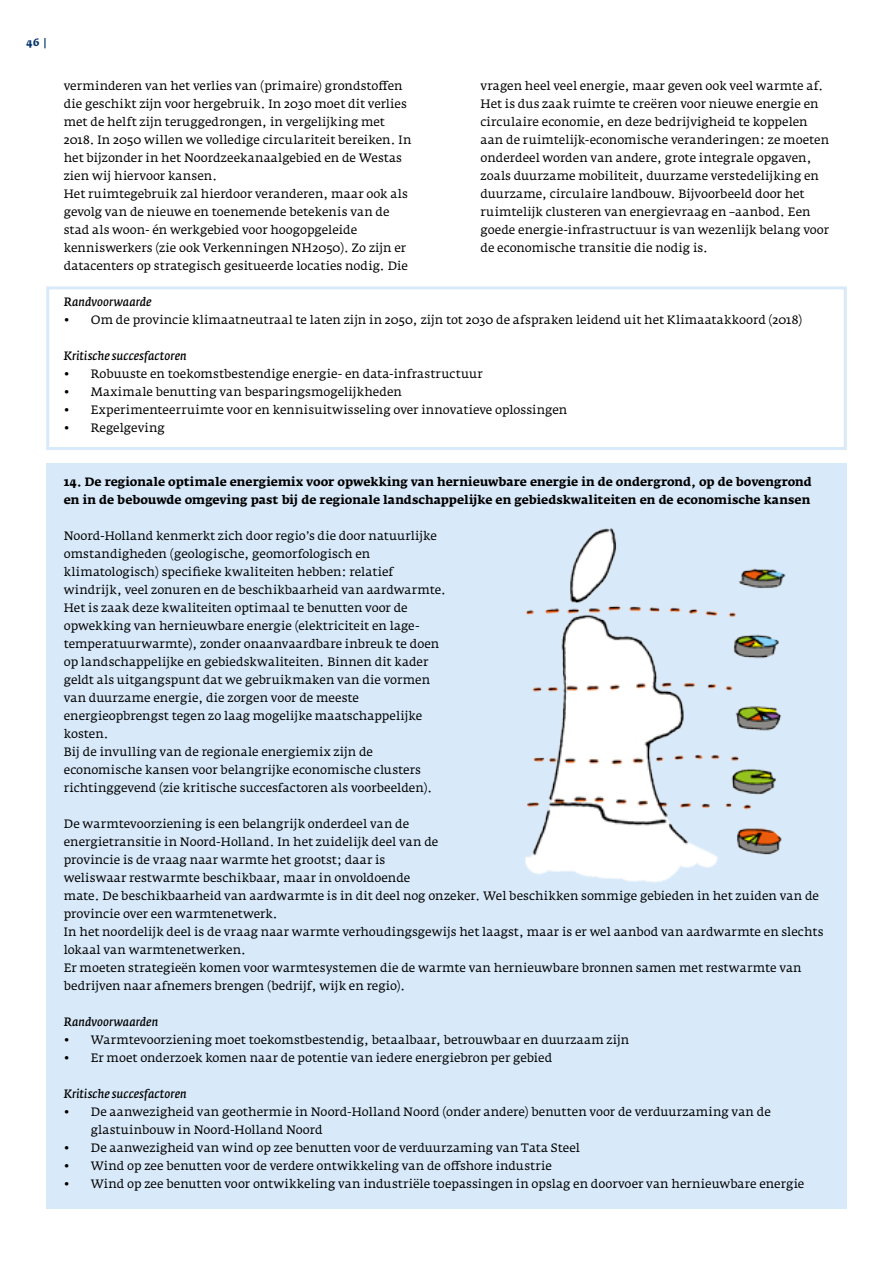
<style>
.page{position:relative;width:893px;height:1263px;background:#fff}
.page>*{position:absolute;margin:0;border:0;box-sizing:border-box;transform-origin:0 0}
.t1{font:12px/18px "Fedra Serif A Std";color:#000}
.t2{font:700 12px/18px "Fedra Serif A Std";letter-spacing:.005em;color:#000}
.t3{font:italic 600 12px "Fedra Serif A Std";letter-spacing:.005em;color:#000}
.t4{font:700 10.5px "Fedra Serif A Std";color:#03326c}
</style>
<div class="page">
<div style="left:46px;top:286px;width:801px;height:164px;border:3px solid #d8e9f9"></div>
<div style="left:46px;top:463px;width:801px;height:746px;background:#d8e9f9"></div>
<img style="left:525px;top:528px;width:261px;height:355px">
<p class="t4" style="left:27px;top:36px;width:22px">46 |</p>
<p class="t1" style="left:64px;top:77px;width:349px">verminderen van het verlies van (primaire) grondstoffen die geschikt zijn voor hergebruik. In 2030 moet dit verlies met de helft zijn teruggedrongen, in vergelijking met 2018. In 2050 willen we volledige circulariteit bereiken. In het bijzonder in het Noordzeekanaalgebied en de Westas zien wij hiervoor kansen.<br>Het ruimtegebruik zal hierdoor veranderen, maar ook als gevolg van de nieuwe en toenemende betekenis van de stad als woon- én werkgebied voor hoogopgeleide kenniswerkers (zie ook Verkenningen NH2050). Zo zijn er datacenters op strategisch gesitueerde locaties nodig. Die</p>
<p class="t1" style="left:480px;top:77px;width:350px">vragen heel veel energie, maar geven ook veel warmte af.<br>Het is dus zaak ruimte te creëren voor nieuwe energie en circulaire economie, en deze bedrijvigheid te koppelen aan de ruimtelijk-economische veranderingen: ze moeten onderdeel worden van andere, grote integrale opgaven, zoals duurzame mobiliteit, duurzame verstedelijking en duurzame, circulaire landbouw. Bijvoorbeeld door het ruimtelijk clusteren van energievraag en –aanbod. Een goede energie-infrastructuur is van wezenlijk belang voor de economische transitie die nodig is.</p>
<p class="t3" style="left:64px;top:295px;width:89px">Randvoorwaarde</p>
<p class="t1" style="left:64px;top:311px;width:740px">• Om de provincie klimaatneutraal te laten zijn in 2050, zijn tot 2030 de afspraken leidend uit het Klimaatakkoord (2018)</p>
<p class="t3" style="left:64px;top:349px;width:125px">Kritische succesfactoren</p>
<p class="t1" style="left:64px;top:365px;width:420px">• Robuuste en toekomstbestendige energie- en data-infrastructuur</p>
<p class="t1" style="left:64px;top:383px;width:340px">• Maximale benutting van besparingsmogelijkheden</p>
<p class="t1" style="left:64px;top:401px;width:505px">• Experimenteerruimte voor en kennisuitwisseling over innovatieve oplossingen</p>
<p class="t1" style="left:64px;top:419px;width:103px">• Regelgeving</p>
<p class="t2" style="left:64px;top:473px;width:750px">14. De regionale optimale energiemix voor opwekking van hernieuwbare energie in de ondergrond, op de bovengrond en in de bebouwde omgeving past bij de regionale landschappelijke en gebiedskwaliteiten en de economische kansen</p>
<p class="t1" style="left:64px;top:527px;width:384px">Noord-Holland kenmerkt zich door regio’s die door natuurlijke omstandigheden (geologische, geomorfologisch en klimatologisch) specifieke kwaliteiten hebben: relatief windrijk, veel zonuren en de beschikbaarheid van aardwarmte.<br>Het is zaak deze kwaliteiten optimaal te benutten voor de opwekking van hernieuwbare energie (elektriciteit en lage&shy;temperatuurwarmte), zonder onaanvaardbare inbreuk te doen op landschappelijke en gebiedskwaliteiten. Binnen dit kader geldt als uitgangspunt dat we gebruikmaken van die vormen van duurzame energie, die zorgen voor de meeste energieopbrengst tegen zo laag mogelijke maatschappelijke kosten.<br>Bij de invulling van de regionale energiemix zijn de economische kansen voor belangrijke economische clusters richtinggevend (zie kritische succesfactoren als voorbeelden).</p>
<p class="t1" style="left:64px;top:815px;width:761px">De warmtevoorziening is een belangrijk onderdeel van de<br>energietransitie in Noord-Holland. In het zuidelijk deel van de<br>provincie is de vraag naar warmte het grootst; daar is<br>weliswaar restwarmte beschikbaar, maar in onvoldoende<br>mate. De beschikbaarheid van aardwarmte is in dit deel nog onzeker. Wel beschikken sommige gebieden in het zuiden van de provincie over een warmtenetwerk.<br>In het noordelijk deel is de vraag naar warmte verhoudingsgewijs het laagst, maar is er wel aanbod van aardwarmte en slechts lokaal van warmtenetwerken.<br>Er moeten strategieën komen voor warmtesystemen die de warmte van hernieuwbare bronnen samen met restwarmte van bedrijven naar afnemers brengen (bedrijf, wijk en regio).</p>
<p class="t3" style="left:64px;top:1015px;width:96px">Randvoorwaarden</p>
<p class="t1" style="left:64px;top:1031px;width:567px">• Warmtevoorziening moet toekomstbestendig, betaalbaar, betrouwbaar en duurzaam zijn</p>
<p class="t1" style="left:64px;top:1049px;width:490px">• Er moet onderzoek komen naar de potentie van iedere energiebron per gebied</p>
<p class="t3" style="left:64px;top:1087px;width:125px">Kritische succesfactoren</p>
<p class="t1" style="left:91px;top:1103px;width:682px;text-indent:-27px">• De aanwezigheid van geothermie in Noord-Holland Noord (onder andere) benutten voor de verduurzaming van de glastuinbouw in Noord-Holland Noord</p>
<p class="t1" style="left:64px;top:1139px;width:518px">• De aanwezigheid van wind op zee benutten voor de verduurzaming van Tata Steel</p>
<p class="t1" style="left:64px;top:1157px;width:490px">• Wind op zee benutten voor de verdere ontwikkeling van de offshore industrie</p>
<p class="t1" style="left:64px;top:1175px;width:742px">• Wind op zee benutten voor ontwikkeling van industriële toepassingen in opslag en doorvoer van hernieuwbare energie</p>
</div>
